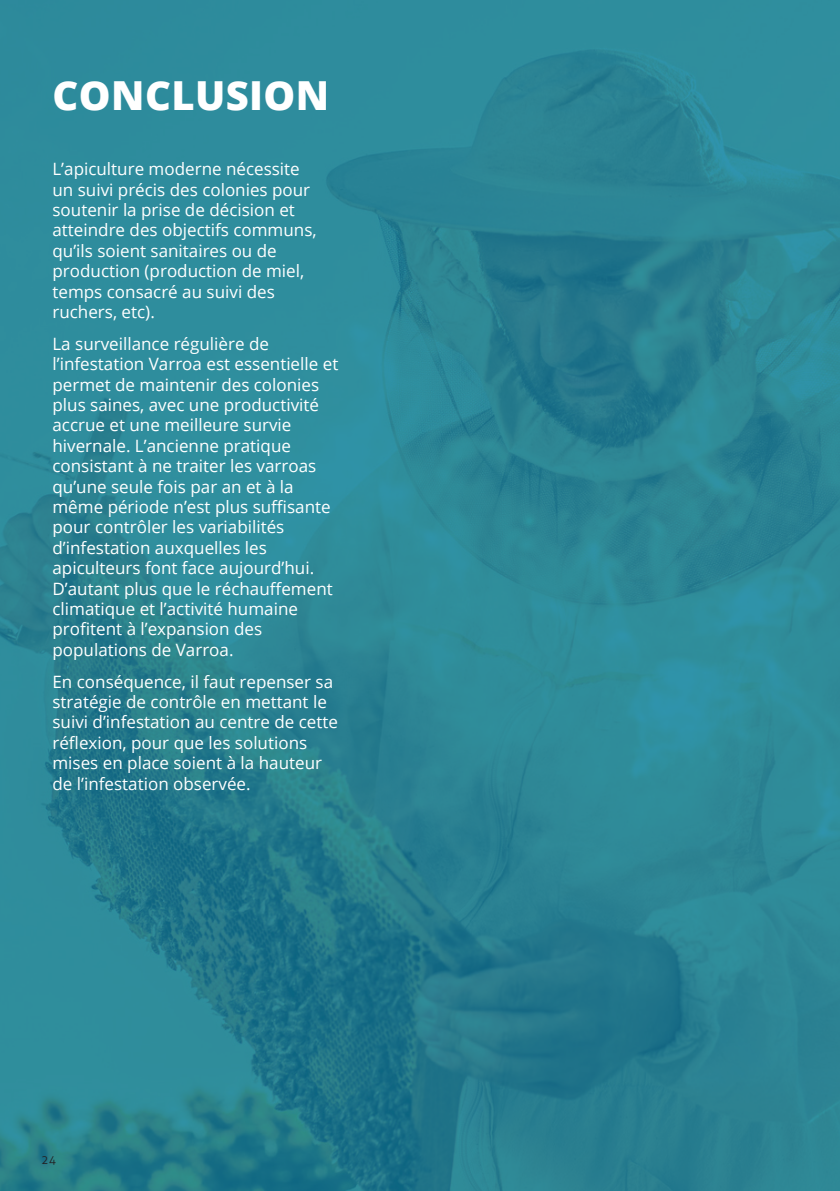
<style>
.page{position:relative;width:840px;height:1191px;background:#fff}
.page>*{position:absolute;margin:0;border:0;box-sizing:border-box;transform-origin:0 0}
.t1{font:800 40px "Open Sans";letter-spacing:.01em;color:#fff}
.t2{font:17px/20.4px "Open Sans";color:#fff}
.t3{font:300 12px "Aller";color:#231f20}
</style>
<div class="page">
<img style="left:0;top:0;width:839px;height:1191px">
<p class="t1" style="left:52px;top:65px;width:278px">CONCLUSION</p>
<p class="t2" style="left:52px;top:158px;width:265px">L’apiculture moderne nécessite un suivi précis des colonies pour soutenir la prise de décision et atteindre des objectifs communs, qu’ils soient sanitaires ou de production (production de miel, temps consacré au suivi des ruchers, etc).</p>
<p class="t2" style="left:52px;top:333px;width:287px">La surveillance régulière de l’infestation Varroa est essentielle et permet de maintenir des colonies plus saines, avec une productivité accrue et une meilleure survie hivernale. L’ancienne pratique consistant à ne traiter les varroas qu’une seule fois par an et à la même période n’est plus suffisante pour contrôler les variabilités d’infestation auxquelles les apiculteurs font face aujourd’hui.<br>D’autant plus que le réchauffement climatique et l’activité humaine profitent à l’expansion des populations de Varroa.</p>
<p class="t2" style="left:52px;top:671px;width:287px">En conséquence, il faut repenser sa stratégie de contrôle en mettant le suivi d’infestation au centre de cette réflexion, pour que les solutions mises en place soient à la hauteur de l’infestation observée.</p>
<p class="t3" style="left:42px;top:1152px;width:16px">24</p>
</div>
